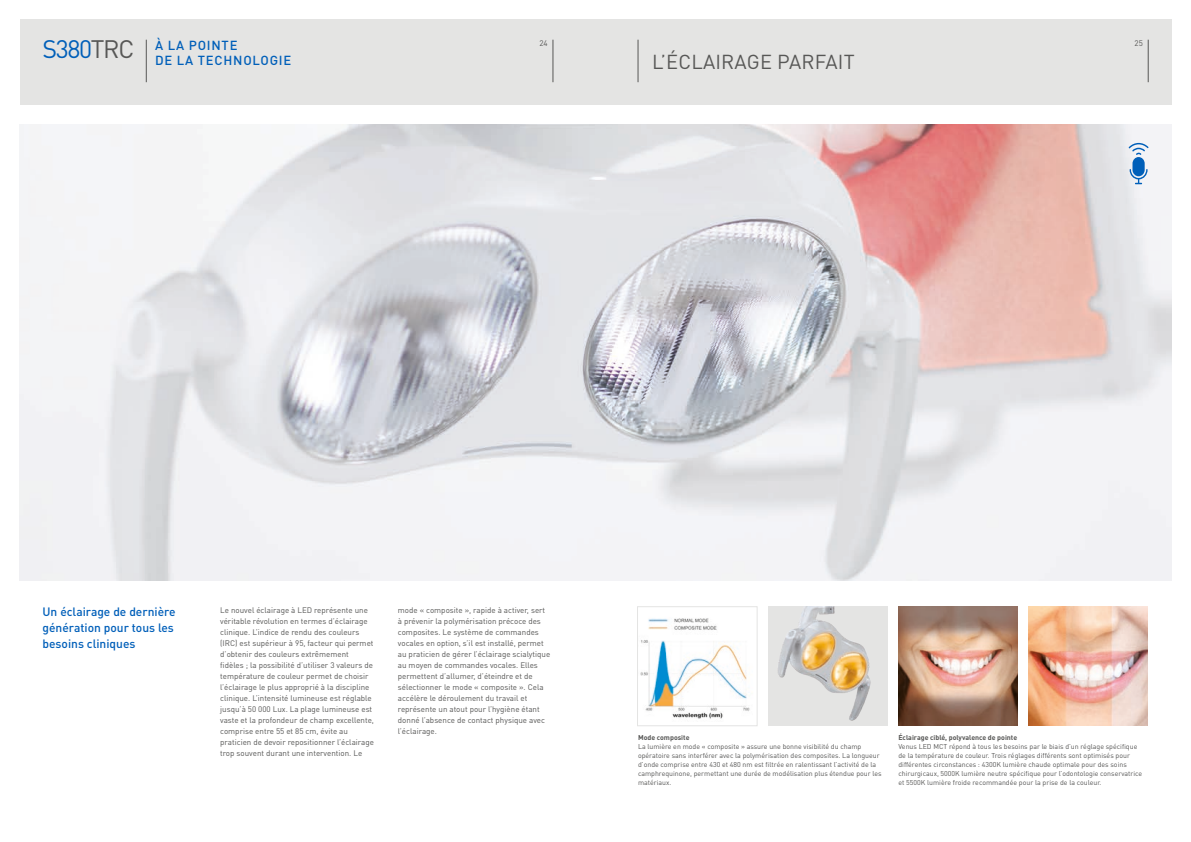
<style>
.page{position:relative;width:1191px;height:842px;background:#fff}
.page>*{position:absolute;margin:0;border:0;box-sizing:border-box;transform-origin:0 0}
.t1{font:20px "DIN Pro";letter-spacing:.01em;color:#575756}
.t2{font:500 13px "DIN Pro";letter-spacing:.06em;color:#005fb9}
.t3{font:500 12px/16px "DIN Pro";color:#005fb9}
.t4{font:8px/11px "DIN Pro";color:#575756}
.t5{font:7px/9px "DIN Pro";color:#575756}
.t6{font:700 7px "DIN Pro";color:#575756}
.s1{font-weight:400;font-size:25px}
.s2{font-weight:400;font-size:25px;color:#575756}
</style>
<div class="page">
<div style="left:20px;top:20px;width:1151px;height:85px;background:#e4e4e3"></div>
<hr style="left:553px;top:40px;width:1px;height:42px;background:#575756">
<hr style="left:1148px;top:40px;width:1px;height:42px;background:#575756">
<hr style="left:638px;top:40px;width:1px;height:42px;background:#575756">
<img style="left:640px;top:618px;width:110px;height:101px">
<div style="left:637px;top:606px;width:120px;height:120px;border:1px solid #e4e4e3"></div>
<img style="left:20px;top:125px;width:1151px;height:455px">
<img style="left:898px;top:606px;width:119px;height:119px">
<img style="left:1028px;top:606px;width:120px;height:119px">
<img style="left:768px;top:606px;width:119px;height:119px">
<svg style="left:1128px;top:143px;width:20px;height:41px"></svg>
<hr style="left:146px;top:40px;width:1px;height:42px;background:#575756">
<h2 class="t2" style="left:43px;top:36px;width:196px"><span class="s1">S380</span><span class="s2">TRC</span> À LA POINTE</h2>
<p class="t4" style="left:539px;top:37px;width:10px">24</p>
<p class="t4" style="left:1134px;top:37px;width:10px">25</p>
<h2 class="t2" style="left:155px;top:52px;width:138px">DE LA TECHNOLOGIE</h2>
<h1 class="t1" style="left:652px;top:48px;width:204px">L’ÉCLAIRAGE PARFAIT</h1>
<h3 class="t3" style="left:43px;top:603px;width:134px">Un éclairage de dernière génération pour tous les besoins cliniques</h3>
<p class="t4" style="left:220px;top:604px;width:155px">Le nouvel éclairage à LED représente une véritable révolution en termes d’éclairage clinique. L’indice de rendu des couleurs (IRC) est supérieur à 95, facteur qui permet d’obtenir des couleurs extrêmement fidèles ; la possibilité d’utiliser 3 valeurs de température de couleur permet de choisir l’éclairage le plus approprié à la discipline clinique. L’intensité lumineuse est réglable jusqu’à 50 000 Lux. La plage lumineuse est vaste et la profondeur de champ excellente, comprise entre 55 et 85 cm, évite au praticien de devoir repositionner l’éclairage trop souvent durant une intervention. Le</p>
<p class="t4" style="left:398px;top:604px;width:154px">mode « composite », rapide à activer, sert à prévenir la polymérisation précoce des composites. Le système de commandes vocales en option, s’il est installé, permet au praticien de gérer l’éclairage scialytique au moyen de commandes vocales. Elles permettent d’allumer, d’éteindre et de sélectionner le mode « composite ». Cela accélère le déroulement du travail et représente un atout pour l’hygiène étant donné l’absence de contact physique avec l’éclairage.</p>
<p class="t6" style="left:638px;top:732px;width:53px">Mode composite</p>
<p class="t5" style="left:638px;top:741px;width:245px">La lumière en mode « composite » assure une bonne visibilité du champ opératoire sans interférer avec la polymérisation des composites. La longueur d’onde comprise entre 430 et 480 nm est filtrée en ralentissant l’activité de la camphrequinone, permettant une durée de modélisation plus étendue pour les matériaux.</p>
<p class="t6" style="left:898px;top:732px;width:120px">Éclairage ciblé, polyvalence de pointe</p>
<p class="t5" style="left:898px;top:741px;width:245px">Venus LED MCT répond à tous les besoins par le biais d’un réglage spécifique de la température de couleur. Trois réglages différents sont optimisés pour différentes circonstances : 4300K lumière chaude optimale pour des soins chirurgicaux, 5000K lumière neutre spécifique pour l’odontologie conservatrice et 5500K lumière froide recommandée pour la prise de la couleur.</p>
</div>
